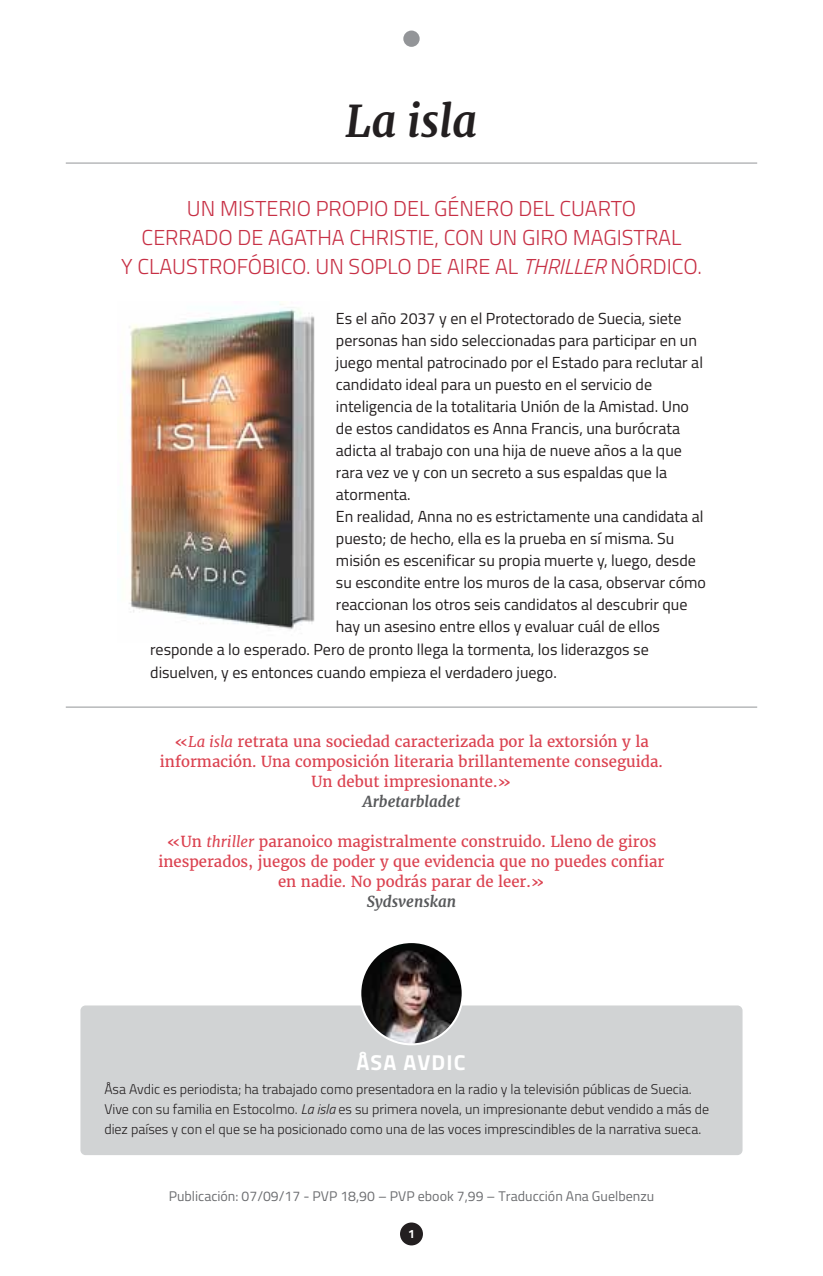
<style>
.page{position:relative;width:823px;height:1276px;background:#fff}
.page>*{position:absolute;margin:0;border:0;box-sizing:border-box;transform-origin:0 0}
.t1{font:italic 700 43.2px "Merriweather";color:#231f20}
.t2{font:300 21.6px/28.8px "Titillium";color:#c73045;text-align:center}
.t3{font:700 21.6px "Titillium";letter-spacing:.05em;color:#fff}
.t4{font:16px/22px "Titillium";color:#231f20}
.t5{font:15px/20px "Merriweather";color:#db4250;text-align:center}
.t6{font:italic 700 15px "Merriweather";color:#58595b}
.t7{font:300 14px/20px "Titillium";color:#231f20}
.t8{font:14px "Titillium";color:#6d6e71}
.t9{font:700 12px "Titillium";color:#fff}
.s1{font-style:italic}
</style>
<div class="page">
<img style="left:129px;top:304px;width:186px;height:326px">
<div style="left:80px;top:1005px;width:662px;height:150px;background:#d1d3d4;border-radius:5px"></div>
<img style="left:360px;top:942px;width:102px;height:102px;border-radius:51px">
<div style="left:359px;top:941px;width:104px;height:104px;border:2px solid #fff;border-radius:50%"></div>
<div style="left:400px;top:1222px;width:22px;height:23px;background:#231f20;border-radius:50%"></div>
<hr style="left:66px;top:163px;width:690px;height:1px;background:#939598">
<hr style="left:66px;top:707px;width:690px;height:1px;background:#939598">
<div style="left:403px;top:31px;width:16px;height:16px;background:#939598;border-radius:50%"></div>
<h1 class="t1" style="left:345px;top:95px;width:134px">La isla</h1>
<h2 class="t2" style="left:121px;top:193px;width:581px">UN MISTERIO PROPIO DEL GÉNERO DEL CUARTO<br>CERRADO DE AGATHA CHRISTIE, CON UN GIRO MAGISTRAL<br>Y CLAUSTROFÓBICO. UN SOPLO DE AIRE AL <span class="s1">THRILLER</span> NÓRDICO.</h2>
<p class="t4" style="left:336px;top:306px;width:371px">Es el año 2037 y en el Protectorado de Suecia, siete personas han sido seleccionadas para participar en un juego mental patrocinado por el Estado para reclutar al candidato ideal para un puesto en el servicio de inteligencia de la totalitaria Unión de la Amistad. Uno de estos candidatos es Anna Francis, una burócrata adicta al trabajo con una hija de nueve años a la que rara vez ve y con un secreto a sus espaldas que la atormenta.<br>En realidad, Anna no es estrictamente una candidata al puesto; de hecho, ella es la prueba en sí misma. Su misión es escenificar su propia muerte y, luego, desde su escondite entre los muros de la casa, observar cómo reaccionan los otros seis candidatos al descubrir que hay un asesino entre ellos y evaluar cuál de ellos</p>
<p class="t4" style="left:150px;top:638px;width:500px">responde a lo esperado. Pero de pronto llega la tormenta, los liderazgos se disuelven, y es entonces cuando empieza el verdadero juego.</p>
<p class="t5" style="left:160px;top:731px;width:504px">«<span class="s1">La isla</span> retrata una sociedad caracterizada por la extorsión y la información. Una composición literaria brillantemente conseguida.<br>Un debut impresionante.»</p>
<p class="t6" style="left:362px;top:792px;width:99px">Arbetarbladet</p>
<p class="t5" style="left:158px;top:831px;width:507px">«Un <span class="s1">thriller</span> paranoico magistralmente construido. Lleno de giros inesperados, juegos de poder y que evidencia que no puedes confiar en nadie. No podrás parar de leer.»</p>
<p class="t6" style="left:366px;top:892px;width:91px">Sydsvenskan</p>
<h2 class="t3" style="left:356px;top:1046px;width:110px">ÅSA AVDIC</h2>
<p class="t7" style="left:104px;top:1078px;width:606px">Åsa Avdic es periodista; ha trabajado como presentadora en la radio y la televisión públicas de Suecia.<br>Vive con su familia en Estocolmo. <span class="s1">La isla</span> es su primera novela, un impresionante debut vendido a más de diez países y con el que se ha posicionado como una de las voces imprescindibles de la narrativa sueca.</p>
<p class="t8" style="left:169px;top:1186px;width:486px">Publicación: 07/09/17 - PVP 18,90 – PVP ebook 7,99 – Traducción Ana Guelbenzu</p>
<p class="t9" style="left:408px;top:1224px;width:8px">1</p>
</div>
